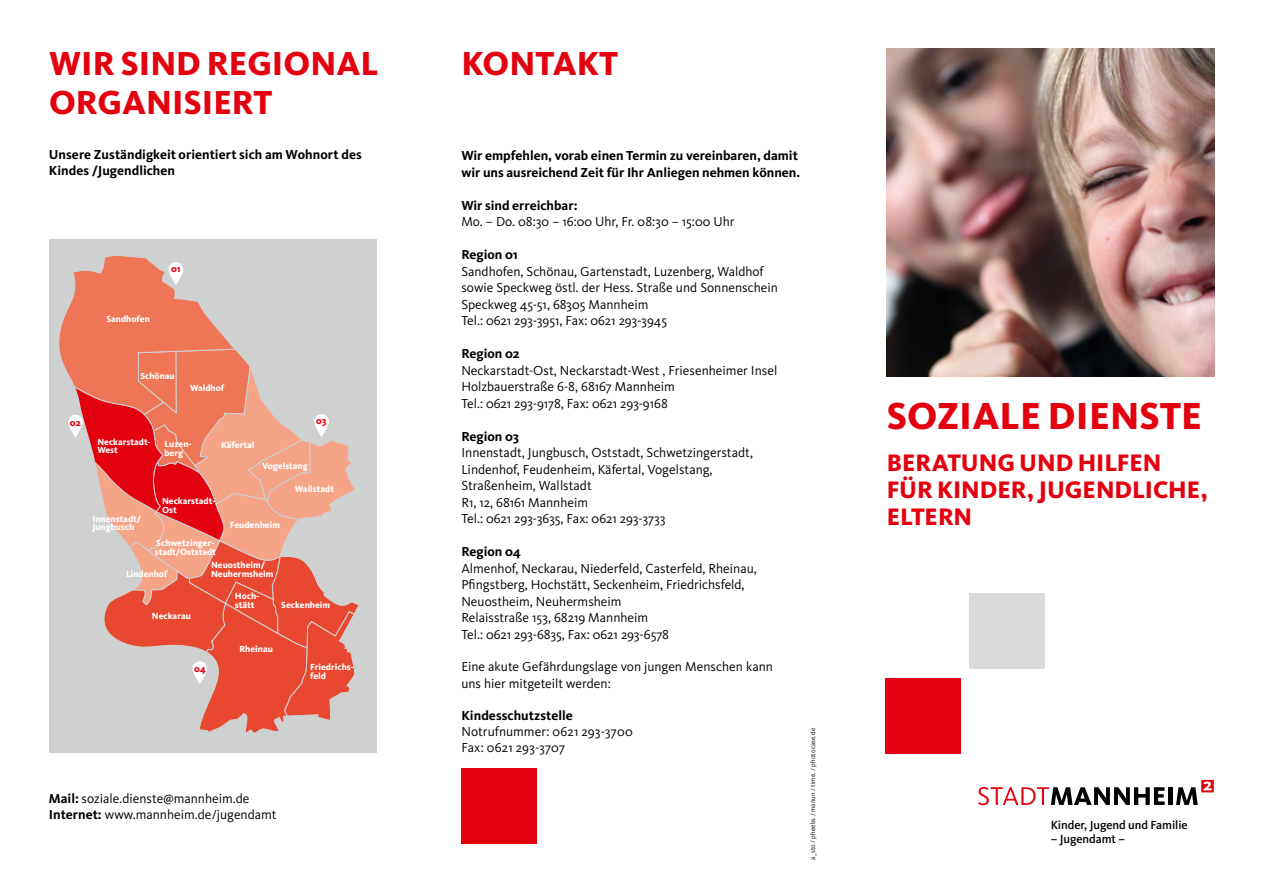
<style>
.page{position:relative;width:1263px;height:893px;background:#fff}
.page>*{position:absolute;margin:0;border:0;box-sizing:border-box;transform-origin:0 0}
.t1{font:800 39px "Kievit OT";color:#e3000f}
.t2{font:800 34.5px/39px "Kievit OT";color:#e3000f}
.t3{font:800 24.75px/27px "Kievit OT";color:#e3000f}
.t4{font:13.5px/16.5px "Kievit OT";color:#000}
.t5{font:700 13.5px/16.2px "Kievit OT";color:#000}
.t6{font:500 12.3px "Kievit OT";letter-spacing:-.005em;color:#000}
.t7{font:800 9.9px "Kievit OT";letter-spacing:-.01em;color:#e3000f}
.t8{font:800 9.15px/8.9px "Kievit OT";color:#fff}
.t9{font:6.75px "Kievit OT";letter-spacing:.015em;color:#000}
.s1{font-weight:700}
</style>
<div class="page">
<img style="left:887px;top:49px;width:327px;height:328px">
<div style="left:969px;top:593px;width:76px;height:76px;background:#dadada"></div>
<div style="left:461px;top:769px;width:76px;height:75px;background:#e3000f"></div>
<div style="left:885px;top:678px;width:76px;height:75px;background:#e3000f"></div>
<div style="left:1168px;top:787px;width:5px;height:18px;background:#000"></div>
<svg style="left:978px;top:787px;width:187px;height:18px"></svg>
<svg style="left:1176px;top:780px;width:38px;height:25px"></svg>
<div style="left:49px;top:239px;width:327px;height:514px;background:#cfd0d0"></div>
<svg style="left:59px;top:256px;width:300px;height:477px"></svg>
<svg style="left:168px;top:262px;width:15px;height:23px"></svg>
<svg style="left:314px;top:414px;width:15px;height:23px"></svg>
<svg style="left:68px;top:415px;width:15px;height:23px"></svg>
<svg style="left:192px;top:661px;width:15px;height:23px"></svg>
<h2 class="t2" style="left:49px;top:44px;width:331px">WIR SIND REGIONAL<br>ORGANISIERT</h2>
<h2 class="t2" style="left:462px;top:44px;width:158px">KONTAKT</h2>
<p class="t5" style="left:49px;top:146px;width:314px">Unsere Zuständigkeit orientiert sich am Wohnort des<br>Kindes /Jugendlichen</p>
<p class="t8" style="left:107px;top:315px;width:45px">Sandhofen</p>
<p class="t7" style="left:171px;top:263px;width:11px">01</p>
<p class="t8" style="left:140px;top:371px;width:36px">Schönau</p>
<p class="t8" style="left:190px;top:383px;width:36px">Waldhof</p>
<p class="t7" style="left:70px;top:416px;width:12px">02</p>
<p class="t7" style="left:316px;top:415px;width:12px">03</p>
<p class="t8" style="left:97px;top:437px;width:55px">Neckarstadt-<br>West</p>
<p class="t8" style="left:164px;top:439px;width:29px">Luzen&shy;berg</p>
<p class="t8" style="left:162px;top:496px;width:55px">Neckarstadt-<br>Ost</p>
<p class="t8" style="left:221px;top:441px;width:35px">Käfertal</p>
<p class="t8" style="left:262px;top:461px;width:47px">Vogelstang</p>
<p class="t8" style="left:295px;top:484px;width:41px">Wallstadt</p>
<p class="t8" style="left:92px;top:514px;width:50px">Innenstadt/<br>Jungbusch</p>
<p class="t8" style="left:126px;top:570px;width:43px">Lindenhof</p>
<p class="t8" style="left:230px;top:521px;width:52px">Feudenheim</p>
<p class="t8" style="left:155px;top:538px;width:62px">Schwetzinger&shy;stadt/Oststadt</p>
<p class="t8" style="left:211px;top:561px;width:64px">Neuostheim/<br>Neuhermsheim</p>
<p class="t8" style="left:152px;top:611px;width:41px">Neckarau</p>
<p class="t7" style="left:194px;top:662px;width:13px">04</p>
<p class="t8" style="left:235px;top:591px;width:26px">Hoch&shy;stätt</p>
<p class="t8" style="left:281px;top:600px;width:50px">Seckenheim</p>
<p class="t8" style="left:239px;top:644px;width:35px">Rheinau</p>
<p class="t8" style="left:310px;top:662px;width:45px">Friedrichs&shy;feld</p>
<p class="t4" style="left:49px;top:790px;width:229px"><span class="s1">Mail:</span> soziale.dienste@mannheim.de<br><span class="s1">Internet:</span> www.mannheim.de/jugendamt</p>
<p class="t5" style="left:461px;top:147px;width:340px">Wir empfehlen, vorab einen Termin zu vereinbaren, damit wir uns ausreichend Zeit für Ihr Anliegen nehmen können.</p>
<p class="t5" style="left:461px;top:197px;width:118px">Wir sind erreichbar:</p>
<p class="t4" style="left:461px;top:213px;width:275px">Mo. – Do. 08:30 – 16:00 Uhr, Fr. 08:30 – 15:00 Uhr</p>
<p class="t5" style="left:461px;top:246px;width:58px">Region 01</p>
<p class="t4" style="left:461px;top:263px;width:318px">Sandhofen, Schönau, Gartenstadt, Luzenberg, Waldhof sowie Speckweg östl. der Hess. Straße und Sonnenschein Speckweg 45-51, 68305 Mannheim<br>Tel.: 0621 293-3951, Fax: 0621 293-3945</p>
<p class="t5" style="left:461px;top:345px;width:60px">Region 02</p>
<p class="t4" style="left:461px;top:362px;width:317px">Neckarstadt-Ost, Neckarstadt-West , Friesenheimer Insel<br>Holzbauerstraße 6-8, 68167 Mannheim<br>Tel.: 0621 293-9178, Fax: 0621 293-9168</p>
<p class="t5" style="left:461px;top:428px;width:59px">Region 03</p>
<p class="t4" style="left:461px;top:444px;width:293px">Innenstadt, Jungbusch, Oststadt, Schwetzingerstadt, Lindenhof, Feudenheim, Käfertal, Vogelstang, Straßenheim, Wallstadt<br>R1, 12, 68161 Mannheim<br>Tel.: 0621 293-3635, Fax: 0621 293-3733</p>
<p class="t5" style="left:461px;top:543px;width:61px">Region 04</p>
<p class="t4" style="left:461px;top:560px;width:297px">Almenhof, Neckarau, Niederfeld, Casterfeld, Rheinau, Pfingstberg, Hochstätt, Seckenheim, Friedrichsfeld, Neuostheim, Neuhermsheim<br>Relaisstraße 153, 68219 Mannheim<br>Tel.: 0621 293-6835, Fax: 0621 293-6578</p>
<p class="t4" style="left:461px;top:659px;width:313px">Eine akute Gefährdungslage von jungen Menschen kann uns hier mitgeteilt werden:</p>
<p class="t5" style="left:461px;top:707px;width:113px">Kindesschutzstelle</p>
<p class="t4" style="left:461px;top:723px;width:173px">Notrufnummer: 0621 293-3700<br>Fax: 0621 293-3707</p>
<p class="t9" style="left:809px;top:859px;width:133px;rotate:-90deg">a_sto / pheebs / manun / time. / photocase.de</p>
<h1 class="t1" style="left:887px;top:393px;width:317px">SOZIALE DIENSTE</h1>
<h3 class="t3" style="left:887px;top:449px;width:323px">BERATUNG UND HILFEN<br>FÜR KINDER, JUGENDLICHE,<br>ELTERN</h3>
<p class="t6" style="left:1051px;top:818px;width:138px">Kinder, Jugend und Familie</p>
<p class="t6" style="left:1051px;top:831px;width:76px">– Jugendamt –</p>
</div>
